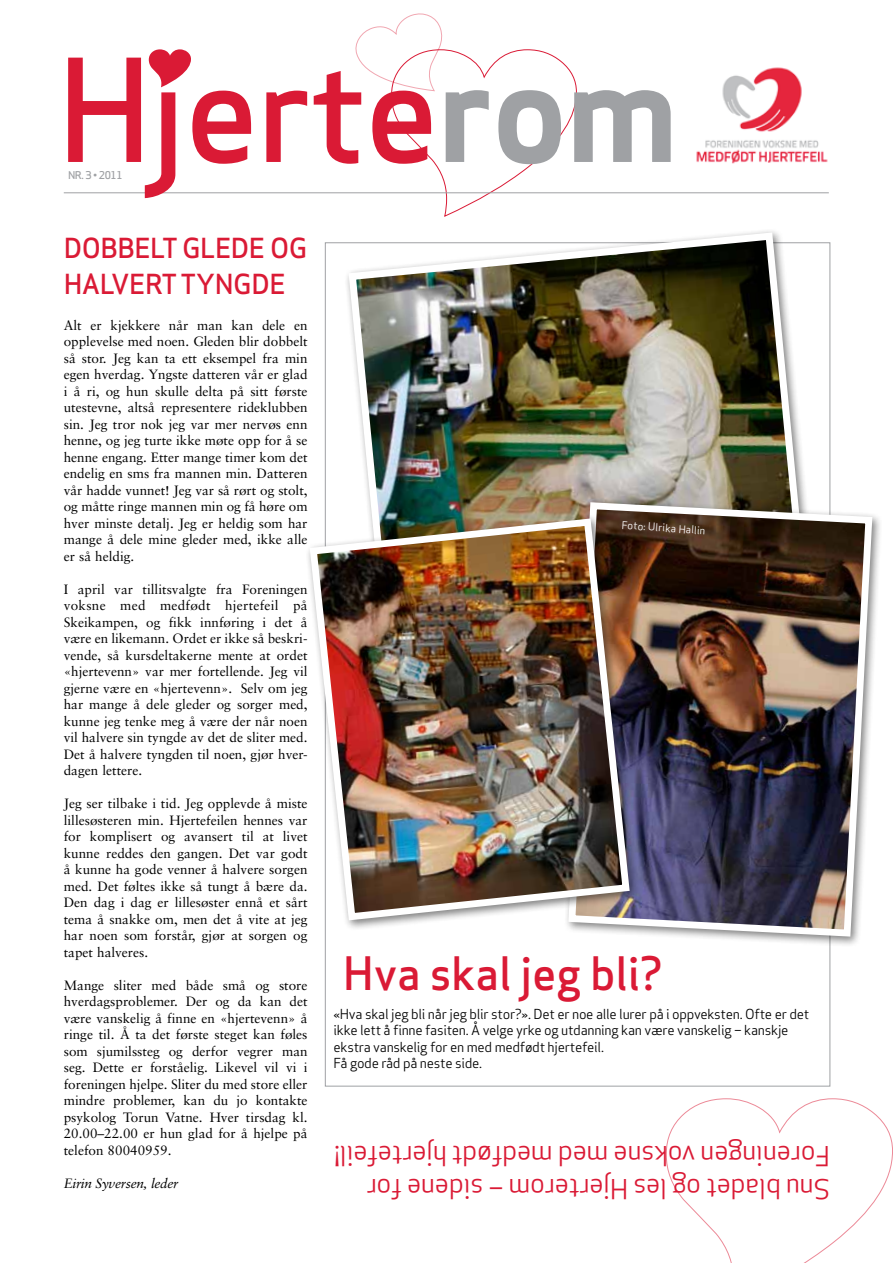
<style>
.page{position:relative;width:893px;height:1263px;background:#fff}
.page>*{position:absolute;margin:0;border:0;box-sizing:border-box;transform-origin:0 0}
.t1{font:139.05px "Apex Sans Medium ST";letter-spacing:-.02em;color:#da1a35}
.t2{font:45px "Apex Sans Medium T";color:#da1a35}
.t3{font:27px/32.4px "Apex Sans Book T";letter-spacing:-.02em;color:#da1a35}
.t4{font:27px/36px "Apex Sans Medium ST";letter-spacing:-.02em;color:#da1a35}
.t5{font:13.5px/16.5px "Sabon";color:#000;text-align:justify}
.t6{font:13.5px/16.5px "Apex Sans Book T";letter-spacing:-.02em;color:#000}
.t7{font:italic 13.5px "Sabon";letter-spacing:-.02em;color:#000}
.t8{font:10.5px "Apex Sans Book ST";color:#fff}
.t9{font:10.5px "Apex Sans Medium T";letter-spacing:-.04em;color:#9fa1a4}
.s1{font-family:"Apex Sans Bold ST";color:#9fa1a4}
</style>
<div class="page">
<svg style="left:666px;top:1098px;width:227px;height:165px"></svg>
<svg style="left:354px;top:13px;width:223px;height:204px"></svg>
<hr style="left:64px;top:192px;width:765px;height:1px;background:#9fa1a4">
<img style="left:696px;top:67px;width:132px;height:97px">
<svg style="left:149px;top:49px;width:42px;height:38px"></svg>
<img style="left:345px;top:231px;width:459px;height:283px">
<div style="left:564px;top:497px;width:319px;height:450px;background:#000;opacity:.5"></div>
<img style="left:565px;top:499px;width:311px;height:441px">
<div style="left:305px;top:514px;width:335px;height:417px;background:#000;opacity:.5"></div>
<img style="left:306px;top:515px;width:327px;height:409px">
<h1 class="t1" style="left:56px;top:21px;width:624px">Hjerte<span class="s1">rom</span></h1>
<h3 class="t4" style="left:64px;top:230px;width:245px">DOBBELT GLEDE OG<br>HALVERT TYNGDE</h3>
<p class="t5" style="left:64px;top:317px;width:245px">Alt er kjekkere når man kan dele en opplevelse med noen. Gleden blir dobbelt så stor. Jeg kan ta ett eksempel fra min egen hverdag. Yngste datteren vår er glad i å ri, og hun skulle delta på sitt første utestevne, altså representere rideklubben sin. Jeg tror nok jeg var mer nervøs enn henne, og jeg turte ikke møte opp for å se henne engang. Etter mange timer kom det endelig en sms fra mannen min. Datteren vår hadde vunnet! Jeg var så rørt og stolt, og måtte ringe mannen min og få høre om hver minste detalj. Jeg er heldig som har mange å dele mine gleder med, ikke alle er så heldig.</p>
<p class="t5" style="left:64px;top:581px;width:245px">I april var tillitsvalgte fra Foreningen voksne med medfødt hjertefeil på Skeikampen, og fikk innføring i det å være en likemann. Ordet er ikke så beskri&shy;vende, så kursdeltakerne mente at ordet «hjertevenn» var mer fortellende. Jeg vil gjerne være en «hjertevenn». Selv om jeg har mange å dele gleder og sorger med, kunne jeg tenke meg å være der når noen vil halvere sin tyngde av det de sliter med.<br>Det å halvere tyngden til noen, gjør hver&shy;dagen lettere.</p>
<p class="t5" style="left:64px;top:795px;width:245px">Jeg ser tilbake i tid. Jeg opplevde å miste lillesøsteren min. Hjertefeilen hennes var for komplisert og avansert til at livet kunne reddes den gangen. Det var godt å kunne ha gode venner å halvere sorgen med. Det føltes ikke så tungt å bære da.<br>Den dag i dag er lillesøster ennå et sårt tema å snakke om, men det å vite at jeg har noen som forstår, gjør at sorgen og tapet halveres.</p>
<p class="t5" style="left:64px;top:977px;width:245px">Mange sliter med både små og store hverdagsproblemer. Der og da kan det være vanskelig å finne en «hjertevenn» å ringe til. Å ta det første steget kan føles som sjumilssteg og derfor vegrer man seg. Dette er forståelig. Likevel vil vi i foreningen hjelpe. Sliter du med store eller mindre problemer, kan du jo kontakte psykolog Torun Vatne. Hver tirsdag kl.<br>20.00–22.00 er hun glad for å hjelpe på telefon 80040959.</p>
<p class="t7" style="left:64px;top:1175px;width:116px">Eirin Syversen, leder</p>
<p class="t9" style="left:68px;top:168px;width:56px">Nr. 3 • 2011</p>
<p class="t8" style="left:622px;top:518px;width:85px;rotate:4deg">Foto: Ulrika Hallin</p>
<h2 class="t2" style="left:343px;top:944px;width:321px">Hva skal jeg bli?</h2>
<p class="t6" style="left:333px;top:1005px;width:477px">«Hva skal jeg bli når jeg blir stor?». Det er noe alle lurer på i oppveksten. Ofte er det ikke lett å finne fasiten. Å velge yrke og utdanning kan være vanskelig – kanskje ekstra vanskelig for en med medfødt hjertefeil.<br>Få gode råd på neste side.</p>
<h3 class="t3" style="left:830px;top:1205px;width:497px;rotate:-180deg">Snu bladet og les Hjerterom – sidene for<br>Foreningen voksne med medfødt hjertefeil!</h3>
</div>
